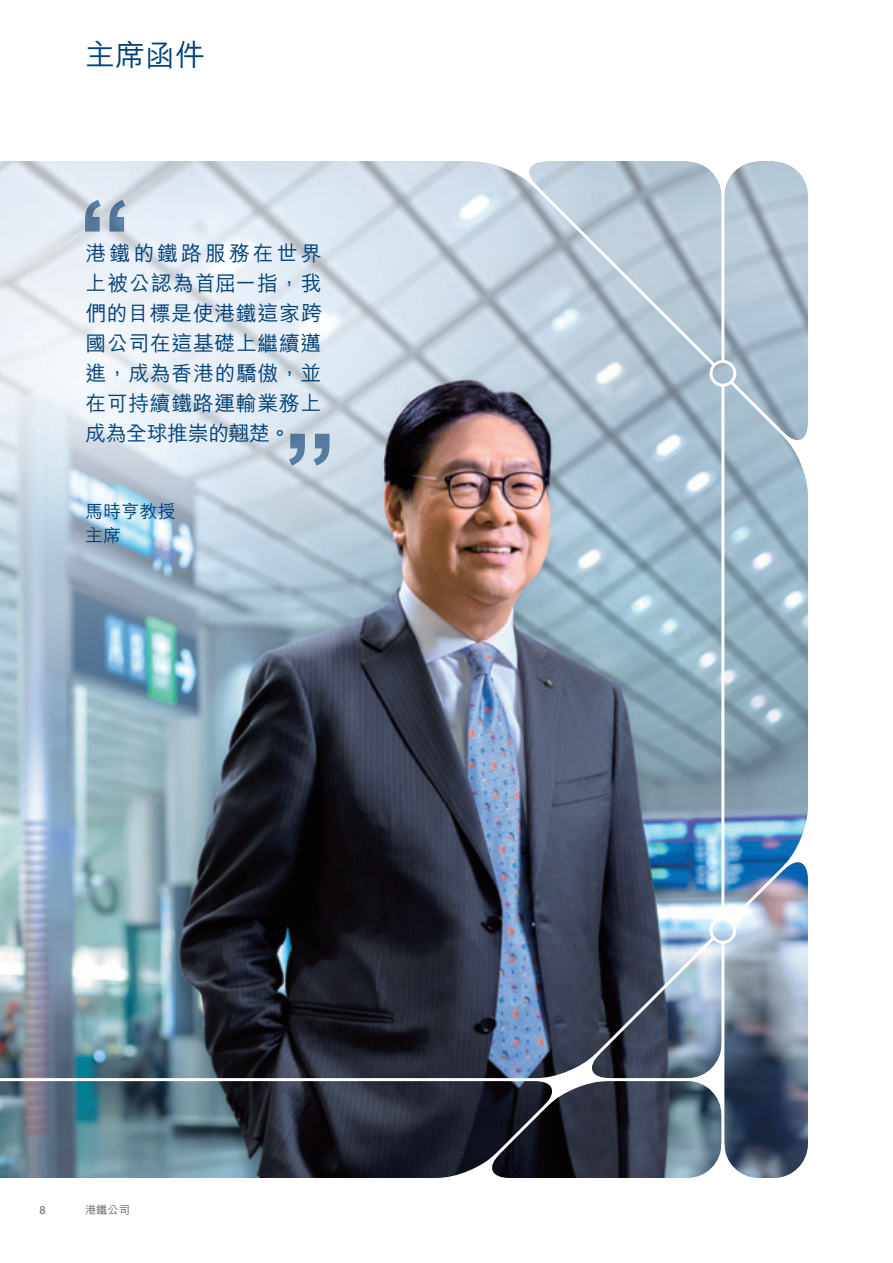
<style>
.page{position:relative;width:893px;height:1263px;background:#fff}
.page>*{position:absolute;margin:0;border:0;box-sizing:border-box;transform-origin:0 0}
.t1{font:500 30px "M Hei HK";color:#004279}
.t2{font:500 21px/30px "M Hei HK";letter-spacing:.025em;color:#004279;text-align:justify}
.t3{font:500 18px/24px "M Hei HK";letter-spacing:.01em;color:#004279}
.t4{font:12px "Myriad Pro";color:#636366}
.t5{font:500 11.25px "M Hei HK";color:#636366}
</style>
<div class="page">
<img style="left:0;top:162px;width:808px;height:1016px">
<hr style="left:0;top:1078px;width:723px;height:3px;background:#fff">
<svg style="left:481px;top:161px;width:238px;height:209px;background:#b9c9d6"></svg>
<svg style="left:440px;top:933px;width:278px;height:245px;background:#444e60"></svg>
<hr style="left:721px;top:143px;width:3px;height:219px;background:#fff">
<hr style="left:721px;top:942px;width:3px;height:242px;background:#fff">
<svg style="left:774px;top:161px;width:34px;height:35px"></svg>
<svg style="left:687px;top:161px;width:71px;height:35px"></svg>
<svg style="left:687px;top:1044px;width:35px;height:71px"></svg>
<svg style="left:687px;top:1144px;width:71px;height:34px"></svg>
<svg style="left:774px;top:1144px;width:34px;height:34px"></svg>
<svg style="left:474px;top:161px;width:73px;height:25px"></svg>
<svg style="left:437px;top:1154px;width:73px;height:24px"></svg>
<svg style="left:708px;top:358px;width:100px;height:587px;background:#96b1c4"></svg>
<svg style="left:534px;top:1054px;width:75px;height:51px"></svg>
<svg style="left:85px;top:200px;width:40px;height:32px"></svg>
<svg style="left:289px;top:434px;width:41px;height:31px"></svg>
<h1 class="t1" style="left:85px;top:33px;width:122px">主席函件</h1>
<p class="t2" style="left:85px;top:237px;width:238px">港鐵的鐵路服務在世界上被公認為首屈一指，我們的目標是使港鐵這家跨國公司在這基礎上繼續邁進，成為香港的驕傲，並在可持續鐵路運輸業務上成為全球推崇的翹楚。</p>
<p class="t3" style="left:85px;top:498px;width:92px">馬時亨教授主席</p>
<p class="t4" style="left:39px;top:1203px;width:8px">8</p>
<p class="t5" style="left:85px;top:1202px;width:46px">港鐵公司</p>
</div>
